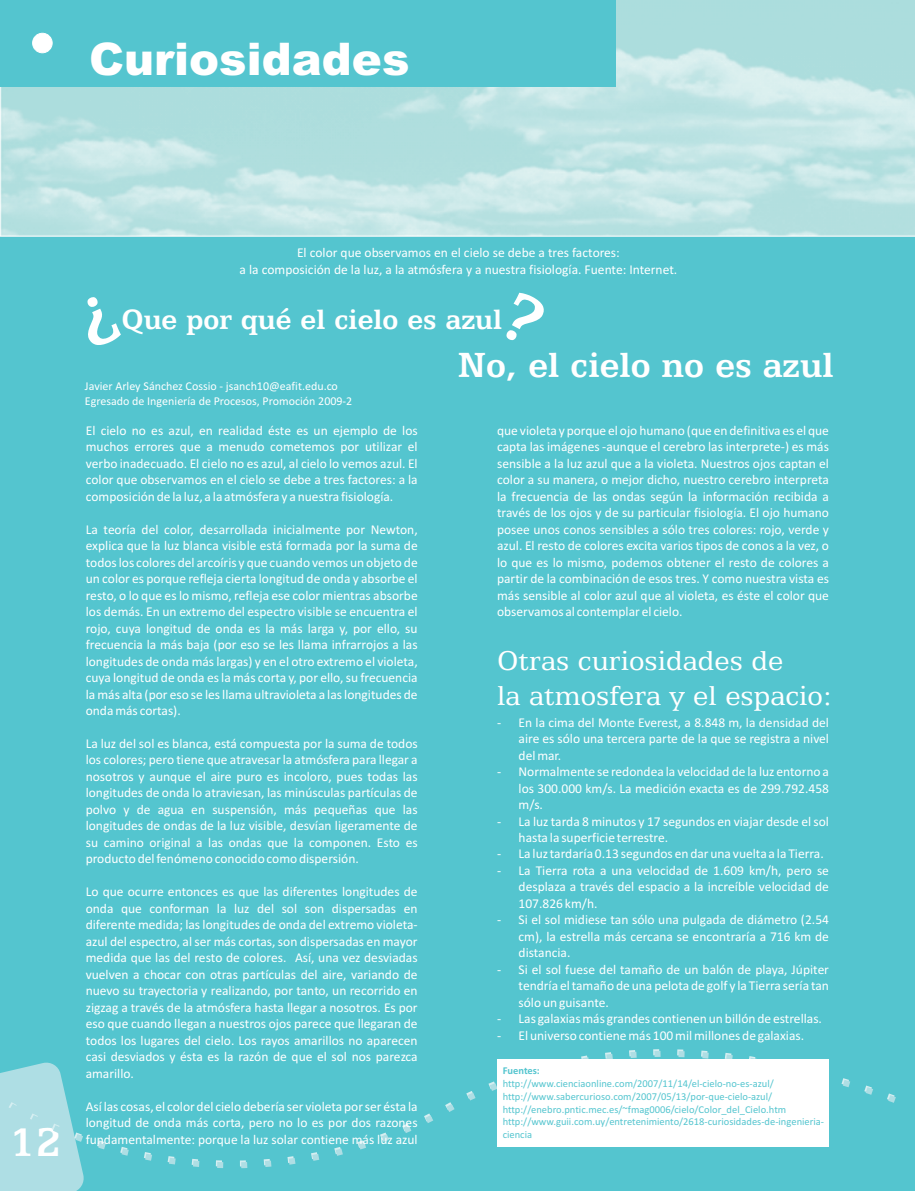
<style>
.page{position:relative;width:915px;height:1191px;background:#fff}
.page>*{position:absolute;margin:0;border:0;box-sizing:border-box;transform-origin:0 0}
.t1{font:900 45px "Arial";color:#fff}
.t2{font:700 45px "Egyptian 505 BT";color:#fff}
.t3{font:700 39.3px "Egyptian 505 BT";color:#fff}
.t4{font:700 31.5px "Egyptian 505 BT";color:#fff}
.t5{font:30.6px/34.3px "Egyptian 505 BT";color:#fff}
.t6{font:13.5px/16.5px "Calibri";color:#fff;text-align:justify}
.t7{font:12px/14.7px "Calibri";color:#fff}
.t8{font:10.5px/12.8px "Calibri";color:#54c5cf}
.t9{font:700 10.5px "Calibri";color:#54c5cf}
</style>
<div class="page">
<div style="left:1px;top:1px;width:913px;height:1190px;background:#54c5cf"></div>
<svg style="left:0;top:1030px;width:896px;height:161px"></svg>
<img style="left:1px;top:0;width:913px;height:237px">
<div style="left:497px;top:1059px;width:331px;height:88px;background:#fff"></div>
<div style="left:0;top:0;width:615px;height:87px;background:#54c5cf"></div>
<div style="left:32px;top:33px;width:20px;height:20px;background:#fff;border:1px solid #fff;border-radius:50%"></div>
<h1 class="t1" style="left:89px;top:42px;width:322px">Curiosidades</h1>
<h1 class="t2" style="left:10px;top:1122px;width:54px">12</h1>
<p class="t6" style="left:239px;top:246px;width:439px;text-align:center">El color que observamos en el cielo se debe a tres factores:<br>a la composición de la luz, a la atmósfera y a nuestra fisiología. Fuente: Internet.</p>
<h3 class="t4" style="left:121px;top:305px;width:382px">Que por qué el cielo es azul</h3>
<p class="t7" style="left:85px;top:379px;width:269px">Javier Arley Sánchez Cossio - jsanch10@eafit.edu.co<br>Egresado de Ingeniería de Procesos, Promoción 2009-2</p>
<p class="t6" style="left:86px;top:423px;width:333px">El cielo no es azul, en realidad éste es un ejemplo de los muchos errores que a menudo cometemos por utilizar el verbo inadecuado. El cielo no es azul, al cielo lo vemos azul. El color que observamos en el cielo se debe a tres factores: a la composición de la luz, a la atmósfera y a nuestra fisiología.</p>
<p class="t6" style="left:86px;top:522px;width:333px">La teoría del color, desarrollada inicialmente por Newton, explica que la luz blanca visible está formada por la suma de todos los colores del arcoíris y que cuando vemos un objeto de un color es porque refleja cierta longitud de onda y absorbe el resto, o lo que es lo mismo, refleja ese color mientras absorbe los demás. En un extremo del espectro visible se encuentra el rojo, cuya longitud de onda es la más larga y, por ello, su frecuencia la más baja (por eso se les llama infrarrojos a las longitudes de onda más largas) y en el otro extremo el violeta, cuya longitud de onda es la más corta y, por ello, su frecuencia la más alta (por eso se les llama ultravioleta a las longitudes de onda más cortas).</p>
<p class="t6" style="left:86px;top:736px;width:333px">La luz del sol es blanca, está compuesta por la suma de todos los colores; pero tiene que atravesar la atmósfera para llegar a nosotros y aunque el aire puro es incoloro, pues todas las longitudes de onda lo atraviesan, las minúsculas partículas de polvo y de agua en suspensión, más pequeñas que las longitudes de ondas de la luz visible, desvían ligeramente de su camino original a las ondas que la componen. Esto es producto del fenómeno conocido como dispersión.</p>
<p class="t6" style="left:86px;top:884px;width:333px">Lo que ocurre entonces es que las diferentes longitudes de onda que conforman la luz del sol son dispersadas en diferente medida; las longitudes de onda del extremo violeta&shy;azul del espectro, al ser más cortas, son dispersadas en mayor medida que las del resto de colores. Así, una vez desviadas vuelven a chocar con otras partículas del aire, variando de nuevo su trayectoria y realizando, por tanto, un recorrido en zigzag a través de la atmósfera hasta llegar a nosotros. Es por eso que cuando llegan a nuestros ojos parece que llegaran de todos los lugares del cielo. Los rayos amarillos no aparecen casi desviados y ésta es la razón de que el sol nos parezca amarillo.</p>
<p class="t6" style="left:86px;top:1099px;width:333px">Así las cosas, el color del cielo debería ser violeta por ser ésta la longitud de onda más corta, pero no lo es por dos razones fundamentalmente: porque la luz solar contiene más luz azul</p>
<h2 class="t3" style="left:458px;top:347px;width:377px">No, el cielo no es azul</h2>
<p class="t6" style="left:497px;top:423px;width:333px">que violeta y porque el ojo humano (que en definitiva es el que capta las imágenes -aunque el cerebro las interprete-) es más sensible a la luz azul que a la violeta. Nuestros ojos captan el color a su manera, o mejor dicho, nuestro cerebro interpreta la frecuencia de las ondas según la información recibida a través de los ojos y de su particular fisiología. El ojo humano posee unos conos sensibles a sólo tres colores: rojo, verde y azul. El resto de colores excita varios tipos de conos a la vez, o lo que es lo mismo, podemos obtener el resto de colores a partir de la combinación de esos tres. Y como nuestra vista es más sensible al color azul que al violeta, es éste el color que observamos al contemplar el cielo.</p>
<h3 class="t5" style="left:497px;top:645px;width:336px">Otras curiosidades de<br>la atmosfera y el espacio:</h3>
<p class="t6" style="left:518px;top:715px;width:312px;text-indent:-21px">- En la cima del Monte Everest, a 8.848 m, la densidad del aire es sólo una tercera parte de la que se registra a nivel del mar.</p>
<p class="t6" style="left:518px;top:764px;width:312px;text-indent:-21px">- Normalmente se redondea la velocidad de la luz entorno a los 300.000 km/s. La medición exacta es de 299.792.458 m/s.</p>
<p class="t6" style="left:518px;top:814px;width:312px;text-indent:-21px">- La luz tarda 8 minutos y 17 segundos en viajar desde el sol hasta la superficie terrestre.</p>
<p class="t6" style="left:497px;top:847px;width:328px">- La luz tardaría 0.13 segundos en dar una vuelta a la Tierra.</p>
<p class="t6" style="left:518px;top:863px;width:312px;text-indent:-21px">- La Tierra rota a una velocidad de 1.609 km/h, pero se desplaza a través del espacio a la increíble velocidad de 107.826 km/h.</p>
<p class="t6" style="left:518px;top:912px;width:312px;text-indent:-21px">- Si el sol midiese tan sólo una pulgada de diámetro (2.54 cm), la estrella más cercana se encontraría a 716 km de distancia.</p>
<p class="t6" style="left:518px;top:962px;width:312px;text-indent:-21px">- Si el sol fuese del tamaño de un balón de playa, Júpiter tendría el tamaño de una pelota de golf y la Tierra sería tan sólo un guisante.</p>
<p class="t6" style="left:497px;top:1011px;width:326px">- Las galaxias más grandes contienen un billón de estrellas.</p>
<p class="t6" style="left:497px;top:1028px;width:308px">- El universo contiene más 100 mil millones de galaxias.</p>
<p class="t9" style="left:502px;top:1066px;width:39px">Fuentes:</p>
<p class="t8" style="left:502px;top:1078px;width:323px">http://www.cienciaonline.com/2007/11/14/el-cielo-no-es-azul/ http://www.sabercurioso.com/2007/05/13/por-que-cielo-azul/ http://enebro.pntic.mec.es/~fmag0006/cielo/Color_del_Cielo.htm http://www.guii.com.uy/entretenimiento/2618-curiosidades-de-ingenieria&shy;ciencia</p>
</div>
